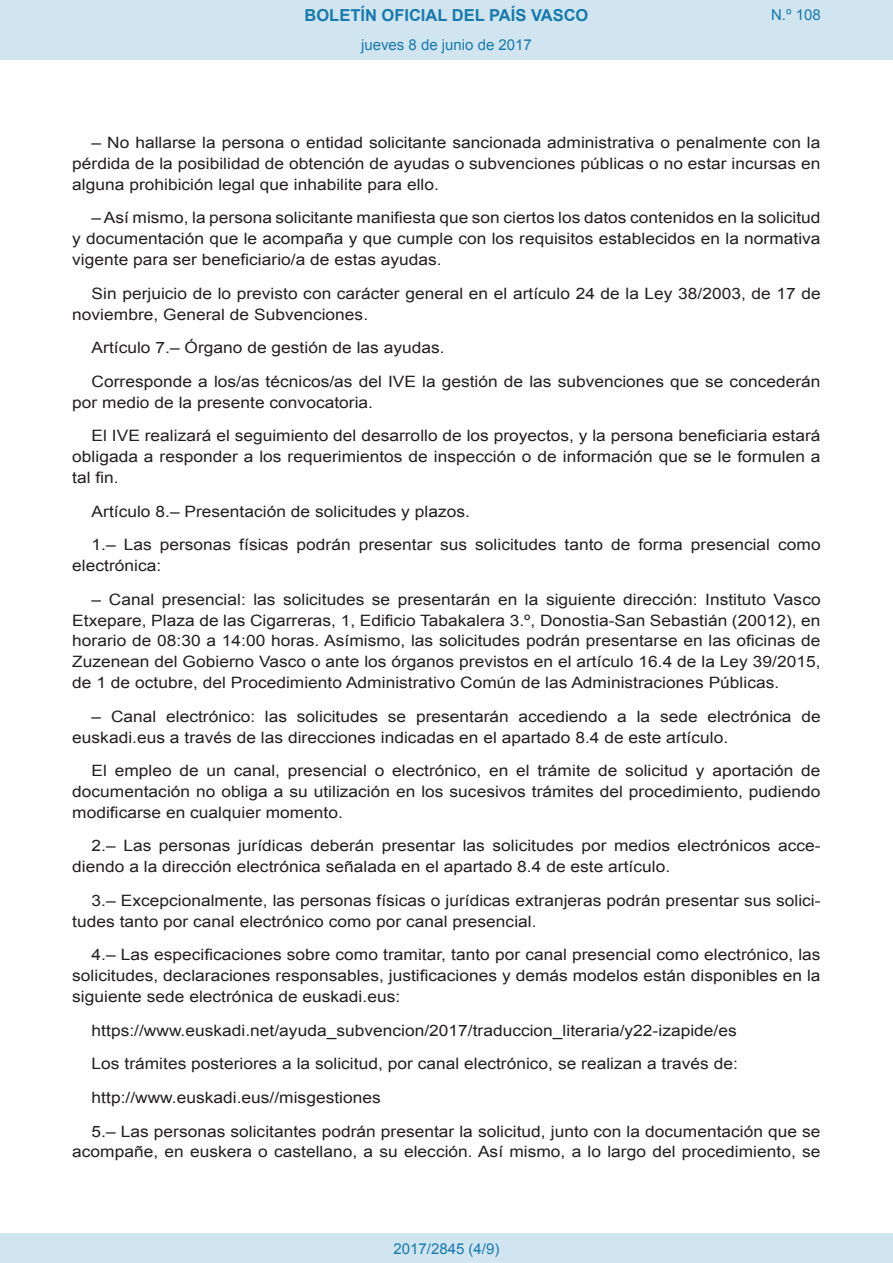
<style>
.page{position:relative;width:893px;height:1263px;background:#fff}
.page>*{position:absolute;margin:0;border:0;box-sizing:border-box;transform-origin:0 0}
.t1{font:700 16.5px "Arial";color:#1879ad}
.BOPVDetalle{font:15.6px/20.9px "Arial";color:#231f20;text-align:justify;scale:1.11 1}
.Paginacion_Centro{font:15px "Arial";color:#1879ad}
</style>
<div class="page">
<div style="left:0;top:0;width:893px;height:60px;background:#d0e5f0"></div>
<div style="left:0;top:1233px;width:893px;height:30px;background:#d0e5f0"></div>
<p class="t1" style="left:305px;top:4px;width:285px">BOLETÍN OFICIAL DEL PAÍS VASCO</p>
<p class="Paginacion_Centro" style="left:361px;top:35px;width:172px">jueves 8 de junio de 2017</p>
<p class="Paginacion_Centro" style="left:771px;top:5px;width:51px">N.º 108</p>
<p class="BOPVDetalle" style="left:72px;top:132px;width:676px;text-indent:19px">– No hallarse la persona o entidad solicitante sancionada administrativa o penalmente con la pérdida de la posibilidad de obtención de ayudas o subvenciones públicas o no estar incursas en alguna prohibición legal que inhabilite para ello.</p>
<p class="BOPVDetalle" style="left:72px;top:208px;width:676px;text-indent:19px">– Así mismo, la persona solicitante manifiesta que son ciertos los datos contenidos en la solicitud y documentación que le acompaña y que cumple con los requisitos establecidos en la normativa vigente para ser beneficiario/a de estas ayudas.</p>
<p class="BOPVDetalle" style="left:72px;top:283px;width:676px;text-indent:19px">Sin perjuicio de lo previsto con carácter general en el artículo 24 de la Ley 38/2003, de 17 de noviembre, General de Subvenciones.</p>
<p class="BOPVDetalle" style="left:92px;top:337px;width:320px">Artículo 7.– Órgano de gestión de las ayudas.</p>
<p class="BOPVDetalle" style="left:72px;top:371px;width:675px;text-indent:19px">Corresponde a los/as técnicos/as del IVE la gestión de las subvenciones que se concederán por medio de la presente convocatoria.</p>
<p class="BOPVDetalle" style="left:72px;top:425px;width:676px;text-indent:19px">El IVE realizará el seguimiento del desarrollo de los proyectos, y la persona beneficiaria estará obligada a responder a los requerimientos de inspección o de información que se le formulen a tal fin.</p>
<p class="BOPVDetalle" style="left:92px;top:501px;width:342px">Artículo 8.– Presentación de solicitudes y plazos.</p>
<p class="BOPVDetalle" style="left:72px;top:534px;width:676px;text-indent:19px">1.– Las personas físicas podrán presentar sus solicitudes tanto de forma presencial como electrónica:</p>
<p class="BOPVDetalle" style="left:72px;top:589px;width:676px;text-indent:19px">– Canal presencial: las solicitudes se presentarán en la siguiente dirección: Instituto Vasco Etxepare, Plaza de las Cigarreras, 1, Edificio Tabakalera 3.º, Donostia-San Sebastián (20012), en horario de 08:30 a 14:00 horas. Asímismo, las solicitudes podrán presentarse en las oficinas de Zuzenean del Gobierno Vasco o ante los órganos previstos en el artículo 16.4 de la Ley 39/2015, de 1 de octubre, del Procedimiento Administrativo Común de las Administraciones Públicas.</p>
<p class="BOPVDetalle" style="left:72px;top:706px;width:676px;text-indent:19px">– Canal electrónico: las solicitudes se presentarán accediendo a la sede electrónica de euskadi.eus a través de las direcciones indicadas en el apartado 8.4 de este artículo.</p>
<p class="BOPVDetalle" style="left:72px;top:760px;width:676px;text-indent:19px">El empleo de un canal, presencial o electrónico, en el trámite de solicitud y aportación de documentación no obliga a su utilización en los sucesivos trámites del procedimiento, pudiendo modificarse en cualquier momento.</p>
<p class="BOPVDetalle" style="left:72px;top:836px;width:676px;text-indent:19px">2.– Las personas jurídicas deberán presentar las solicitudes por medios electrónicos acce&shy;diendo a la dirección electrónica señalada en el apartado 8.4 de este artículo.</p>
<p class="BOPVDetalle" style="left:72px;top:890px;width:676px;text-indent:19px">3.– Excepcionalmente, las personas físicas o jurídicas extranjeras podrán presentar sus solici&shy;tudes tanto por canal electrónico como por canal presencial.</p>
<p class="BOPVDetalle" style="left:72px;top:945px;width:676px;text-indent:19px">4.– Las especificaciones sobre como tramitar, tanto por canal presencial como electrónico, las solicitudes, declaraciones responsables, justificaciones y demás modelos están disponibles en la siguiente sede electrónica de euskadi.eus:</p>
<p class="BOPVDetalle" style="left:92px;top:1020px;width:583px">https://www.euskadi.net/ayuda_subvencion/2017/traduccion_literaria/y22-izapide/es</p>
<p class="BOPVDetalle" style="left:92px;top:1053px;width:584px">Los trámites posteriores a la solicitud, por canal electrónico, se realizan a través de:</p>
<p class="BOPVDetalle" style="left:92px;top:1087px;width:262px">http://www.euskadi.eus//misgestiones</p>
<p class="BOPVDetalle" style="left:72px;top:1121px;width:676px;text-align:right">5.– Las personas solicitantes podrán presentar la solicitud, junto con la documentación que se acompañe, en euskera o castellano, a su elección. Así mismo, a lo largo del procedimiento, se</p>
<p class="Paginacion_Centro" style="left:393px;top:1238px;width:107px">2017/2845 (4/9)</p>
</div>
